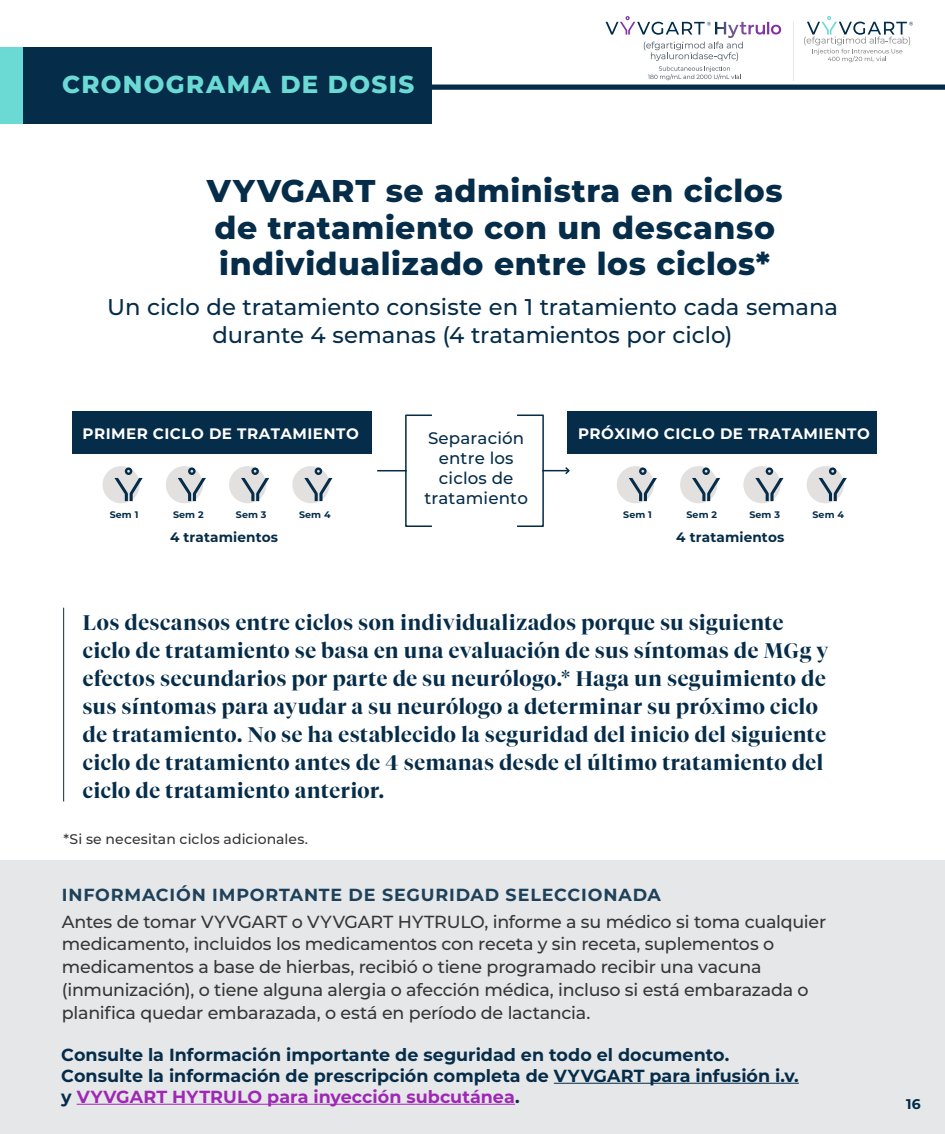
<style>
.page{position:relative;width:945px;height:1134px;background:#fff}
.page>*{position:absolute;margin:0;border:0;box-sizing:border-box;transform-origin:0 0}
.H1_A{font:800 31.5px/36.8px "Montserrat";letter-spacing:.015em;color:#052c49}
.t1{font:800 24.5px "Montserrat";letter-spacing:.055em;color:#6bdad5}
.H2_Eyebrow{font:500 22.75px/28px "Montserrat";letter-spacing:-.005em;color:#052c49;text-align:center}
.H3_Italicized_Callout{font:600 21px/28px "Tiempos Fine";letter-spacing:.03em;color:#052c49}
._05_ISI_Page_Footer{font:500 17.5px/22.8px "Montserrat";letter-spacing:-.015em;color:#363636}
._05_ISI_Page_Footer-2{font:700 17.5px/21px "Montserrat";color:#052c49}
._05_ISI_Page_Footer-3{font:700 17.5px "Montserrat";letter-spacing:.05em;color:#1e415b}
.t2{font:500 16.62px/19.9px "Montserrat";letter-spacing:.01em;color:#052c49;text-align:center}
.t3{font:700 15.22px "Montserrat";letter-spacing:.03em;color:#fff}
._04_Footnotes{font:500 14px "Montserrat";letter-spacing:.005em;color:#363636}
.t4{font:700 14px "Montserrat";color:#002b49}
.t5{font:700 13.65px "Montserrat";letter-spacing:.01em;color:#052c49}
.t6{font:700 9.45px "Montserrat";letter-spacing:.01em;color:#052c49}
.s1{color:#9e28b5}
</style>
<div class="page">
<div style="left:23px;top:47px;width:409px;height:77px;background:#052c49"></div>
<div style="left:0;top:860px;width:945px;height:274px;background:#e6e7e8"></div>
<div style="left:405px;top:415px;width:28px;height:112px;border:2px solid #052c49"></div>
<hr style="left:377px;top:470px;width:30px;height:1px;background:#052c49">
<div style="left:516px;top:415px;width:28px;height:112px;border:2px solid #052c49"></div>
<svg style="left:542px;top:465px;width:28px;height:11px"></svg>
<div style="left:72px;top:411px;width:300px;height:43px;background:#052c49"></div>
<div style="left:567px;top:411px;width:310px;height:43px;background:#052c49"></div>
<div style="left:617px;top:466px;width:37px;height:37px;background:#e2e1df;border-radius:50%"></div>
<svg style="left:629px;top:467px;width:28px;height:34px"></svg>
<div style="left:680px;top:466px;width:37px;height:37px;background:#e2e1df;border-radius:50%"></div>
<svg style="left:692px;top:467px;width:28px;height:34px"></svg>
<div style="left:743px;top:466px;width:38px;height:37px;background:#e2e1df;border-radius:50%"></div>
<svg style="left:755px;top:467px;width:29px;height:34px"></svg>
<div style="left:807px;top:466px;width:37px;height:37px;background:#e2e1df;border-radius:50%"></div>
<svg style="left:819px;top:467px;width:28px;height:34px"></svg>
<div style="left:103px;top:466px;width:37px;height:37px;background:#e2e1df;border-radius:50%"></div>
<svg style="left:114px;top:467px;width:29px;height:34px"></svg>
<div style="left:166px;top:466px;width:37px;height:37px;background:#e2e1df;border-radius:50%"></div>
<svg style="left:178px;top:467px;width:28px;height:34px"></svg>
<div style="left:229px;top:466px;width:37px;height:37px;background:#e2e1df;border-radius:50%"></div>
<svg style="left:241px;top:467px;width:28px;height:34px"></svg>
<div style="left:292px;top:466px;width:38px;height:37px;background:#e2e1df;border-radius:50%"></div>
<svg style="left:304px;top:467px;width:29px;height:34px"></svg>
<div style="left:0;top:47px;width:23px;height:77px;background:#6bdad5"></div>
<svg style="left:606px;top:16px;width:175px;height:64px"></svg>
<hr style="left:793px;top:22px;width:1px;height:58px;background:#000">
<svg style="left:804px;top:16px;width:109px;height:46px"></svg>
<div style="left:431px;top:85px;width:514px;height:5px;background:#052c49"></div>
<hr style="left:63px;top:608px;width:1px;height:193px;background:#052c49">
<hr style="left:554px;top:1083px;width:245px;height:1px;background:#052c49">
<hr style="left:77px;top:1104px;width:438px;height:1px;background:#9e28b5">
<p class="t1" style="left:62px;top:66px;width:354px">CRONOGRAMA DE DOSIS</p>
<p class="H1_A" style="left:207px;top:171px;width:578px">VYVGART se administra en ciclos de tratamiento con un descanso individualizado entre los ciclos*</p>
<p class="H2_Eyebrow" style="left:107px;top:292px;width:732px">Un ciclo de tratamiento consiste en 1 tratamiento cada semana durante 4 semanas (4 tratamientos por ciclo)</p>
<p class="t3" style="left:83px;top:423px;width:278px">PRIMER CICLO DE TRATAMIENTO</p>
<p class="t3" style="left:578px;top:423px;width:293px">PRÓXIMO CICLO DE TRATAMIENTO</p>
<p class="t2" style="left:424px;top:427px;width:105px">Separación entre los ciclos de tratamiento</p>
<p class="t6" style="left:110px;top:508px;width:30px">Sem 1</p>
<p class="t6" style="left:173px;top:508px;width:32px">Sem 2</p>
<p class="t6" style="left:236px;top:508px;width:32px">Sem 3</p>
<p class="t6" style="left:299px;top:508px;width:33px">Sem 4</p>
<p class="t5" style="left:170px;top:527px;width:109px">4 tratamientos</p>
<p class="t6" style="left:623px;top:508px;width:30px">Sem 1</p>
<p class="t6" style="left:687px;top:508px;width:32px">Sem 2</p>
<p class="t6" style="left:749px;top:508px;width:32px">Sem 3</p>
<p class="t6" style="left:813px;top:508px;width:33px">Sem 4</p>
<p class="t5" style="left:676px;top:527px;width:109px">4 tratamientos</p>
<p class="H3_Italicized_Callout" style="left:83px;top:609px;width:747px">Los descansos entre ciclos son individualizados porque su siguiente ciclo de tratamiento se basa en una evaluación de sus síntomas de MGg y efectos secundarios por parte de su neurólogo.* Haga un seguimiento de sus síntomas para ayudar a su neurólogo a determinar su próximo ciclo de tratamiento. No se ha establecido la seguridad del inicio del siguiente ciclo de tratamiento antes de 4 semanas desde el último tratamiento del ciclo de tratamiento anterior.</p>
<p class="_04_Footnotes" style="left:63px;top:830px;width:246px">*Si se necesitan ciclos adicionales.</p>
<p class="_05_ISI_Page_Footer-3" style="left:62px;top:883px;width:601px">INFORMACIÓN IMPORTANTE DE SEGURIDAD SELECCIONADA</p>
<p class="_05_ISI_Page_Footer" style="left:62px;top:909px;width:766px">Antes de tomar VYVGART o VYVGART HYTRULO, informe a su médico si toma cualquier medicamento, incluidos los medicamentos con receta y sin receta, suplementos o medicamentos a base de hierbas, recibió o tiene programado recibir una vacuna (inmunización), o tiene alguna alergia o afección médica, incluso si está embarazada o planifica quedar embarazada, o está en período de lactancia.</p>
<p class="_05_ISI_Page_Footer-2" style="left:61px;top:1043px;width:739px">Consulte la Información importante de seguridad en todo el documento.<br>Consulte la información de prescripción completa de VYVGART para infusión i.v. y <span class="s1">VYVGART HYTRULO para inyección subcutánea</span>.</p>
<p class="t4" style="left:906px;top:1094px;width:16px">16</p>
</div>
